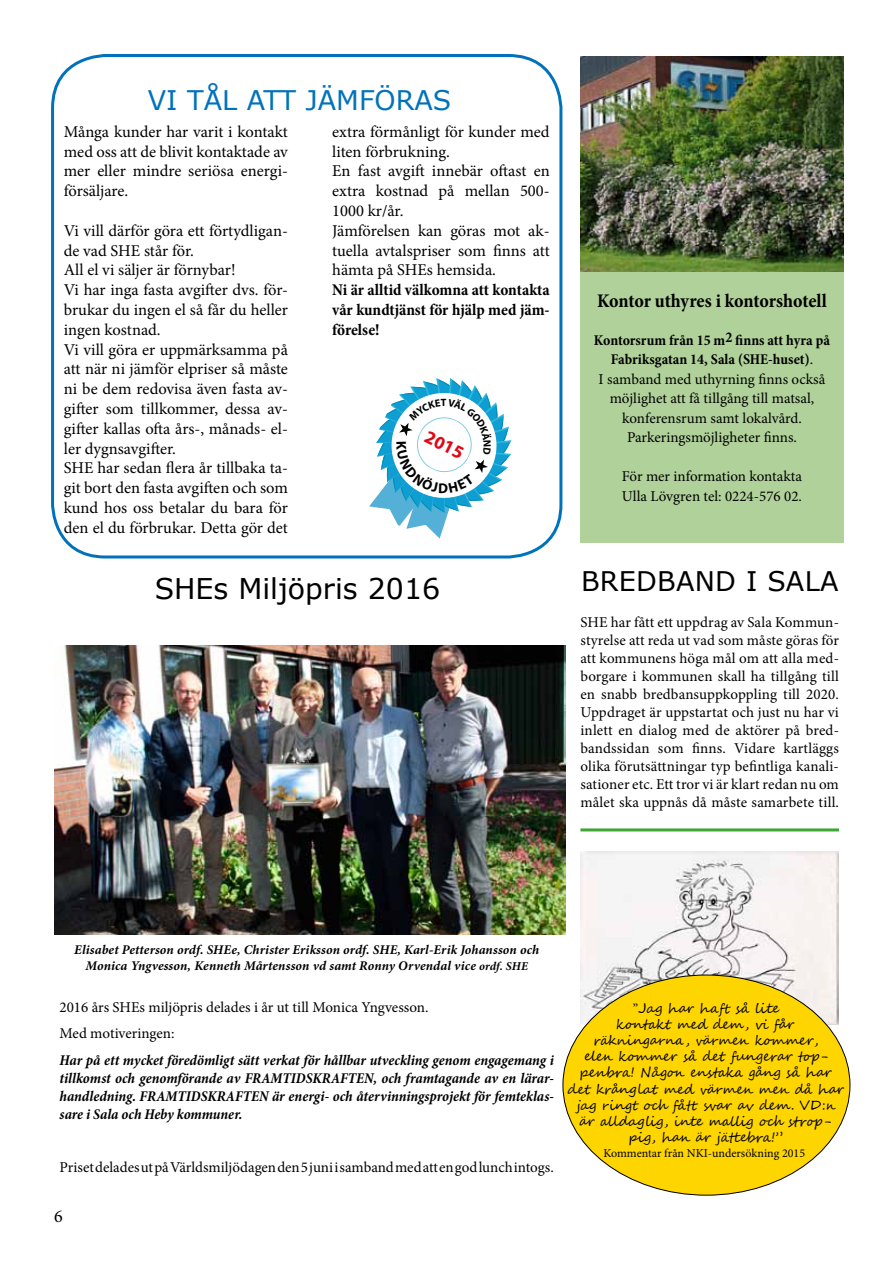
<style>
.page{position:relative;width:893px;height:1263px;background:#fff}
.page>*{position:absolute;margin:0;border:0;box-sizing:border-box;transform-origin:0 0}
.t1{font:28.5px "Verdana";color:#000}
.t2{font:27px "Verdana";color:#0072bb}
.t3{font:27px "Verdana";letter-spacing:.01em;color:#000}
.t4{font:700 condensed 19.5px "Minion Pro";letter-spacing:-.01em;color:#000}
.t5{font:700 18.45px "Myriad Pro";color:#e30613}
.t6{font:18px "Minion Pro";color:#000}
.t7{font:16.5px/19.8px "Minion Pro";color:#000}
.t8{font:700 condensed 16.5px/19.8px "Minion Pro";letter-spacing:-.005em;color:#000;text-align:justify}
.t9{font:15px/18px "Minion Pro";color:#000}
.t10{font:italic 700 condensed 15px/18px "Minion Pro";letter-spacing:-.005em;color:#000;text-align:justify}
.t11{font:13.5px/16.2px "Segoe Script";color:#000;text-align:center}
.t12{font:italic 700 13.35px/15.9px "Minion Pro";letter-spacing:.005em;color:#000;text-align:center}
.t13{font:12px "Minion Pro";color:#000}
.s1{font-weight:700;font-stretch:condensed}
.s2{font-size:12px}
.s3{font-family:"Minion Pro"}
</style>
<div class="page">
<div style="left:51px;top:54px;width:511px;height:504px;border:3px solid #0072bb;border-radius:53px"></div>
<img style="left:55px;top:645px;width:511px;height:289px">
<div style="left:580px;top:272px;width:263px;height:271px;background:#b0d199"></div>
<img style="left:580px;top:57px;width:263px;height:215px">
<hr style="left:580px;top:828px;width:259px;height:3px;background:#3fa535">
<img style="left:580px;top:852px;width:259px;height:173px">
<div style="left:563px;top:975px;width:287px;height:220px;background:#ffd500;border-radius:50%"></div>
<svg style="left:369px;top:378px;width:142px;height:161px"></svg>
<h2 class="t2" style="left:148px;top:81px;width:305px">VI TÅL ATT JÄMFÖRAS</h2>
<p class="t7" style="left:64px;top:122px;width:226px;text-align:justify">Många kunder har varit i kontakt med oss att de blivit kontaktade av mer eller mindre seriösa energi&shy;försäljare.</p>
<p class="t7" style="left:64px;top:221px;width:226px">Vi vill därför göra ett förtydligan&shy;de vad SHE står för.<br>All el vi säljer är förnybar!<br>Vi har inga fasta avgifter dvs. för&shy;brukar du ingen el så får du heller ingen kostnad.<br>Vi vill göra er uppmärksamma på att när ni jämför elpriser så måste ni be dem redovisa även fasta av&shy;gifter som tillkommer, dessa av&shy;gifter kallas ofta års-, månads- el&shy;ler dygnsavgifter.<br>SHE har sedan flera år tillbaka ta&shy;git bort den fasta avgiften och som kund hos oss betalar du bara för den el du förbrukar. Detta gör det</p>
<p class="t7" style="left:332px;top:122px;width:219px">extra förmånligt för kunder med liten förbrukning.<br>En fast avgift innebär oftast en extra kostnad på mellan 500-<br>1000 kr/år.<br>Jämförelsen kan göras mot ak&shy;tuella avtalspriser som finns att hämta på SHEs hemsida.</p>
<p class="t8" style="left:332px;top:280px;width:219px">Ni är alltid välkomna att kontakta vår kundtjänst för hjälp med jäm&shy;förelse!</p>
<p class="t5" style="left:431px;top:425px;width:43px;rotate:26deg">2015</p>
<h1 class="t1" style="left:155px;top:569px;width:287px">SHEs Miljöpris 2016</h1>
<h3 class="t4" style="left:597px;top:288px;width:231px">Kontor uthyres i kontorshotell</h3>
<p class="t9" style="left:594px;top:330px;width:237px;line-height:19.5px;text-align:center"><span class="s1">Kontorsrum från 15 m</span><sup>2</sup> <span class="s1">finns att hyra på Fabriksgatan 14, Sala (SHE-huset)</span>.<br>I samband med uthyrning finns också möjlighet att få tillgång till matsal, konferensrum samt lokalvård.<br>Parkeringsmöjligheter finns.</p>
<p class="t9" style="left:622px;top:467px;width:182px;line-height:19.5px">För mer information kontakta<br>Ulla Lövgren tel: 0224-576 02.</p>
<h2 class="t3" style="left:581px;top:563px;width:259px">BREDBAND I SALA</h2>
<p class="t9" style="left:580px;top:613px;width:260px;text-align:justify">SHE har fått ett uppdrag av Sala Kommun&shy;styrelse att reda ut vad som måste göras för att kommunens höga mål om att alla med&shy;borgare i kommunen skall ha tillgång till en snabb bredbansuppkoppling till 2020.<br>Uppdraget är uppstartat och just nu har vi inlett en dialog med de aktörer på bred&shy;bandssidan som finns. Vidare kartläggs olika förutsättningar typ befintliga kanali&shy;sationer etc. Ett tror vi är klart redan nu om målet ska uppnås då måste samarbete till.</p>
<p class="t12" style="left:74px;top:942px;width:466px">Elisabet Petterson ordf. SHEe, Christer Eriksson ordf. SHE, Karl-Erik Johansson och<br>Monica Yngvesson, Kenneth Mårtensson vd samt Ronny Orvendal vice <span class="s2">ordf. SHE</span></p>
<p class="t9" style="left:60px;top:994px;width:370px;line-height:26.5px">2016 års SHEs miljöpris delades i år ut till Monica Yngvesson.<br>Med motiveringen:</p>
<p class="t10" style="left:60px;top:1051px;width:496px">Har på ett mycket föredömligt sätt verkat för hållbar utveckling genom engagemang i tillkomst och genomförande av FRAMTIDSKRAFTEN, och framtagande av en lärar&shy;handledning. FRAMTIDSKRAFTEN är energi- och återvinningsprojekt för femteklas&shy;sare i Sala och Heby kommuner.</p>
<p class="t9" style="left:60px;top:1158px;width:496px">Priset delades ut på Världsmiljödagen den 5 juni i samband med att en god lunch intogs.</p>
<p class="t6" style="left:54px;top:1204px;width:10px">6</p>
<p class="t11" style="left:568px;top:1000px;width:278px"><span class="s3">”</span>Jag har haft så lite<br>kontakt med dem, vi får räkningarna, värmen kommer,<br>elen kommer så det fungerar top&shy;penbra! Någon enstaka gång så har det krånglat med värmen men då har jag ringt och fått svar av dem. VD:n är alldaglig, inte mallig och strop&shy;pig, han är jättebra!”</p>
<p class="t13" style="left:603px;top:1145px;width:203px">Kommentar från NKI-undersökning 2015</p>
</div>
